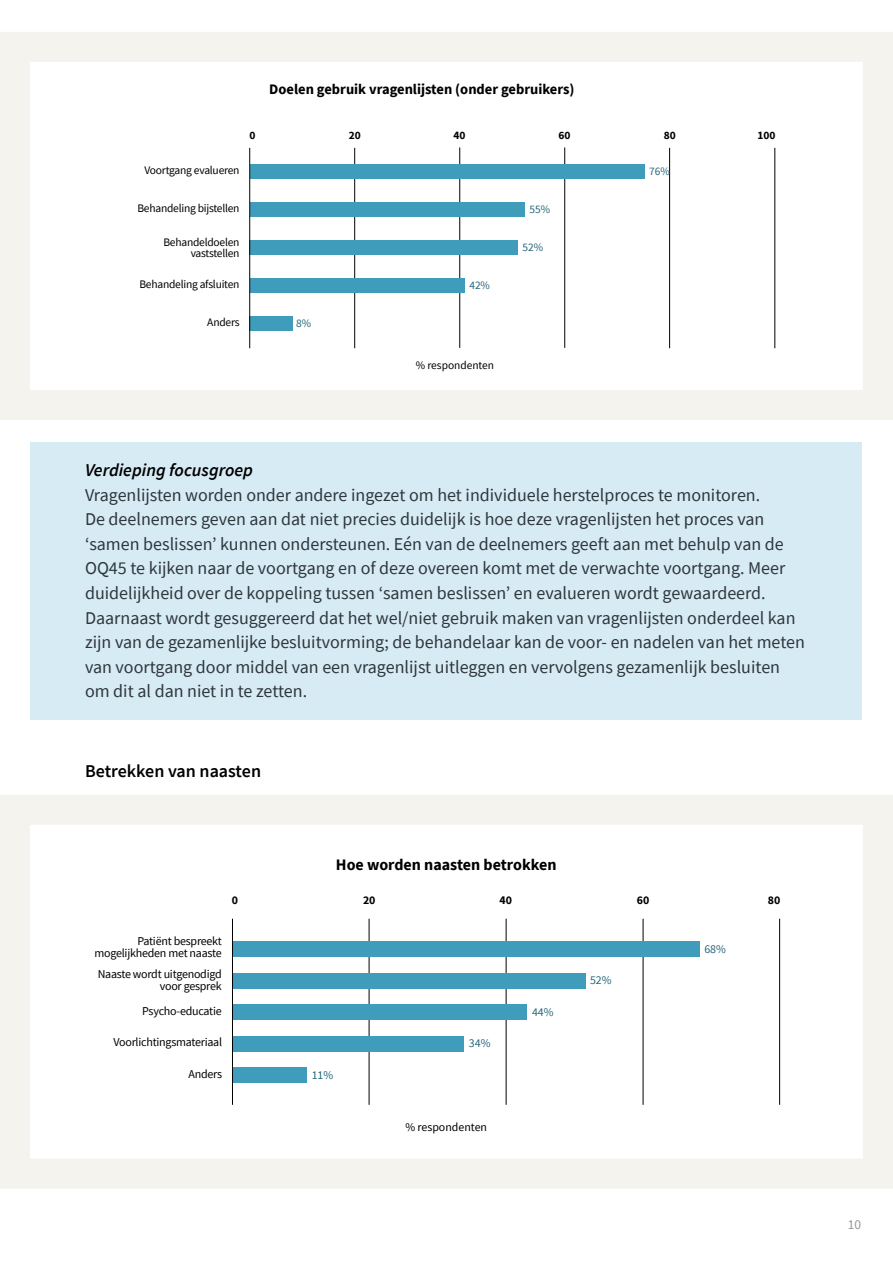
<style>
.page{position:relative;width:893px;height:1263px;background:#fff}
.page>*{position:absolute;margin:0;border:0;box-sizing:border-box;transform-origin:0 0}
.t1{font:18px/24.6px "Source Sans Pro";color:#2d363b}
.t2{font:italic 600 18px "Source Sans Pro";color:#000}
.t3{font:600 18px "Source Sans Pro";color:#000}
.t4{font:700 16.05px "Source Sans Pro";color:#000}
.t5{font:700 14.55px "Source Sans Pro";color:#000}
.t6{font:13.5px "Source Sans Pro";color:#979797}
.t7{font:12px/11.9px "Source Sans Pro";letter-spacing:-.02em;color:#000;text-align:right}
.t8{font:11.85px "Source Sans Pro";color:#266679}
.t9{font:11.85px "Source Sans Pro";color:#000}
.t10{font:700 11.85px "Source Sans Pro";color:#000}
.t11{font:11.55px/11.4px "Source Sans Pro";letter-spacing:-.02em;color:#000;text-align:right}
.t12{font:11.4px "Source Sans Pro";color:#266679}
.t13{font:11.4px "Source Sans Pro";color:#000}
.t14{font:700 11.4px "Source Sans Pro";color:#000}
</style>
<div class="page">
<div style="left:31px;top:442px;width:831px;height:278px;background:#d7ebf5"></div>
<hr style="left:506px;top:919px;width:1px;height:186px;background:#000">
<hr style="left:643px;top:919px;width:1px;height:186px;background:#000">
<hr style="left:369px;top:919px;width:1px;height:186px;background:#000">
<div style="left:233px;top:941px;width:467px;height:16px;background:#3f9cba"></div>
<hr style="left:779px;top:919px;width:1px;height:186px;background:#000">
<div style="left:233px;top:973px;width:352px;height:15px;background:#3f9cba"></div>
<div style="left:233px;top:1004px;width:294px;height:16px;background:#3f9cba"></div>
<div style="left:233px;top:1036px;width:231px;height:15px;background:#3f9cba"></div>
<div style="left:233px;top:1067px;width:74px;height:16px;background:#3f9cba"></div>
<hr style="left:232px;top:919px;width:1px;height:186px;background:#000">
<div style="left:0;top:795px;width:893px;height:393px;border:30px solid #f5f3ee"></div>
<hr style="left:564px;top:147px;width:1px;height:201px;background:#000">
<hr style="left:669px;top:148px;width:1px;height:200px;background:#000">
<hr style="left:354px;top:148px;width:1px;height:200px;background:#000">
<hr style="left:775px;top:148px;width:1px;height:200px;background:#000">
<hr style="left:459px;top:147px;width:1px;height:201px;background:#000">
<div style="left:250px;top:164px;width:394px;height:15px;background:#3f9cba"></div>
<div style="left:250px;top:202px;width:274px;height:15px;background:#3f9cba"></div>
<div style="left:250px;top:240px;width:268px;height:15px;background:#3f9cba"></div>
<div style="left:250px;top:278px;width:214px;height:15px;background:#3f9cba"></div>
<div style="left:250px;top:316px;width:43px;height:15px;background:#3f9cba"></div>
<hr style="left:249px;top:148px;width:1px;height:200px;background:#000">
<div style="left:0;top:32px;width:893px;height:388px;border:30px solid #f5f3ee"></div>
<p class="t5" style="left:269px;top:80px;width:307px">Doelen gebruik vragenlijsten (onder gebruikers)</p>
<p class="t14" style="left:249px;top:127px;width:8px">0</p>
<p class="t14" style="left:349px;top:127px;width:14px">20</p>
<p class="t14" style="left:454px;top:127px;width:14px">40</p>
<p class="t14" style="left:559px;top:127px;width:14px">60</p>
<p class="t14" style="left:664px;top:127px;width:14px">80</p>
<p class="t14" style="left:757px;top:127px;width:20px">100</p>
<p class="t11" style="left:144px;top:165px;width:97px">Voortgang evalueren</p>
<p class="t12" style="left:649px;top:164px;width:22px">76%</p>
<p class="t11" style="left:137px;top:202px;width:104px">Behandeling bijstellen</p>
<p class="t12" style="left:529px;top:202px;width:22px">55%</p>
<p class="t11" style="left:163px;top:236px;width:78px">Behandeldoelen vaststellen</p>
<p class="t12" style="left:522px;top:240px;width:22px">52%</p>
<p class="t11" style="left:139px;top:278px;width:102px">Behandeling afsluiten</p>
<p class="t12" style="left:469px;top:278px;width:22px">42%</p>
<p class="t11" style="left:207px;top:316px;width:34px">Anders</p>
<p class="t12" style="left:296px;top:316px;width:17px">8%</p>
<p class="t13" style="left:416px;top:358px;width:80px">% respondenten</p>
<p class="t2" style="left:85px;top:458px;width:170px">Verdieping focusgroep</p>
<p class="t1" style="left:85px;top:482px;width:721px">Vragenlijsten worden onder andere ingezet om het individuele herstelproces te monitoren.<br>De deelnemers geven aan dat niet precies duidelijk is hoe deze vragenlijsten het proces van ‘samen beslissen’ kunnen ondersteunen. Eén van de deelnemers geeft aan met behulp van de OQ45 te kijken naar de voortgang en of deze overeen komt met de verwachte voortgang. Meer duidelijkheid over de koppeling tussen ‘samen beslissen’ en evalueren wordt gewaardeerd.<br>Daarnaast wordt gesuggereerd dat het wel/niet gebruik maken van vragenlijsten onderdeel kan zijn van de gezamenlijke besluitvorming; de behandelaar kan de voor- en nadelen van het meten van voortgang door middel van een vragenlijst uitleggen en vervolgens gezamenlijk besluiten om dit al dan niet in te zetten.</p>
<p class="t3" style="left:85px;top:759px;width:178px">Betrekken van naasten</p>
<p class="t4" style="left:336px;top:854px;width:222px">Hoe worden naasten betrokken</p>
<p class="t10" style="left:232px;top:892px;width:8px">0</p>
<p class="t10" style="left:363px;top:892px;width:14px">20</p>
<p class="t10" style="left:500px;top:892px;width:14px">40</p>
<p class="t10" style="left:637px;top:892px;width:14px">60</p>
<p class="t10" style="left:768px;top:892px;width:14px">80</p>
<p class="t7" style="left:94px;top:935px;width:129px">Patiënt bespreekt mogelijkheden met naaste</p>
<p class="t8" style="left:704px;top:941px;width:23px">68%</p>
<p class="t7" style="left:98px;top:968px;width:126px">Naaste wordt uitgenodigd voor gesprek</p>
<p class="t8" style="left:590px;top:973px;width:23px">52%</p>
<p class="t7" style="left:142px;top:1004px;width:81px">Psycho-educatie</p>
<p class="t8" style="left:532px;top:1004px;width:23px">44%</p>
<p class="t7" style="left:113px;top:1036px;width:110px">Voorlichtingsmateriaal</p>
<p class="t8" style="left:469px;top:1036px;width:23px">34%</p>
<p class="t7" style="left:188px;top:1068px;width:35px">Anders</p>
<p class="t8" style="left:312px;top:1067px;width:23px">11%</p>
<p class="t9" style="left:405px;top:1119px;width:83px">% respondenten</p>
<p class="t6" style="left:848px;top:1215px;width:15px">10</p>
</div>
